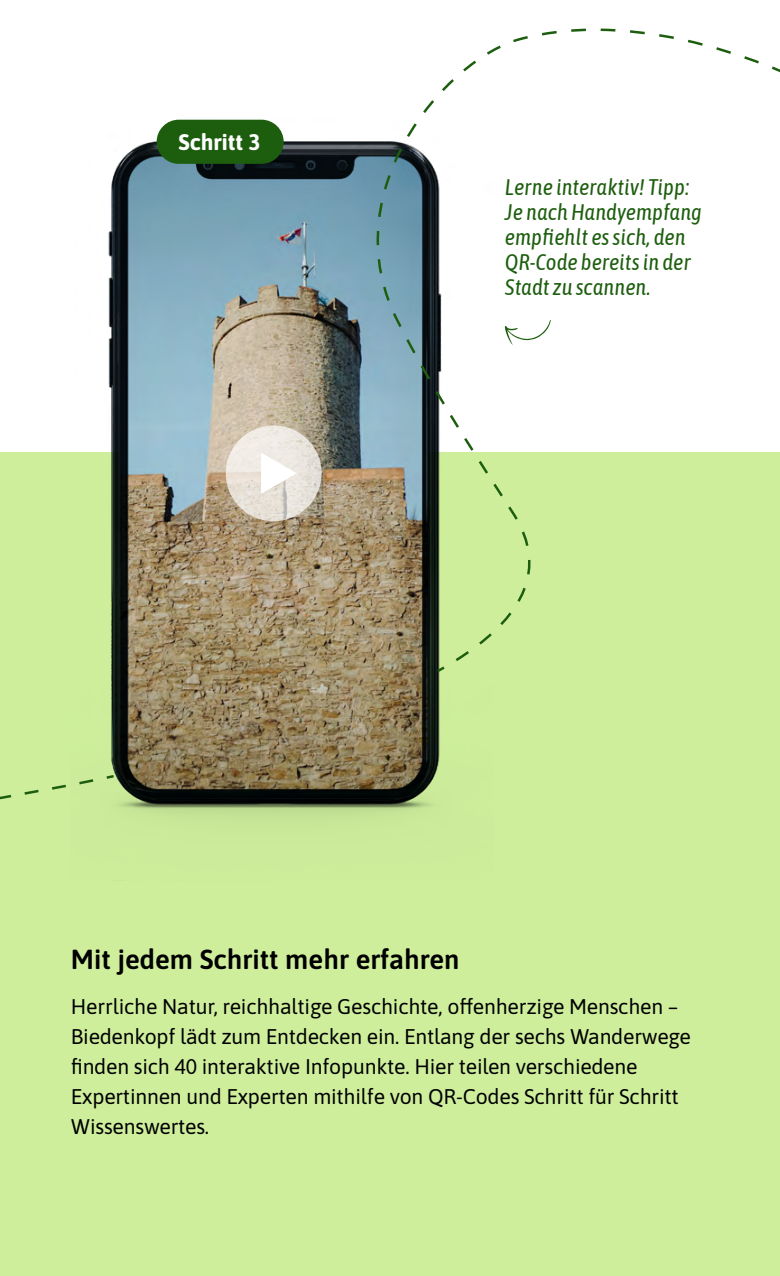
<style>
.page{position:relative;width:780px;height:1276px;background:#fff}
.page>*{position:absolute;margin:0;border:0;box-sizing:border-box;transform-origin:0 0}
.t1{font:600 27.5px "Asap";color:#000}
.t2{font:italic 22.5px/25px "Asap Condensed";color:#1d5e0e}
.t3{font:700 22.5px "Asap";color:#fff}
.t4{font:21.25px/30px "Asap";letter-spacing:-.01em;color:#000}
</style>
<div class="page">
<div style="left:0;top:453px;width:780px;height:823px;background:#ceee9c"></div>
<img style="left:132px;top:119px;width:308px;height:700px">
<svg style="left:226px;top:425px;width:95px;height:96px;background:#e9e3dc"></svg>
<svg style="left:261px;top:452px;width:36px;height:42px;background:#f4f1ee"></svg>
<svg style="left:0;top:150px;width:192px;height:669px"></svg>
<svg style="left:0;top:561px;width:116px;height:258px"></svg>
<svg style="left:375px;top:193px;width:7px;height:111px"></svg>
<svg style="left:541px;top:28px;width:104px;height:6px"></svg>
<svg style="left:382px;top:34px;width:398px;height:640px"></svg>
<svg style="left:505px;top:320px;width:46px;height:25px"></svg>
<div style="left:157px;top:120px;width:127px;height:44px;background:#1d5e0e;border-radius:22px"></div>
<p class="t3" style="left:179px;top:126px;width:83px">Schritt 3</p>
<p class="t2" style="left:505px;top:173px;width:198px">Lerne interaktiv! Tipp:<br>Je nach Handyempfang empfiehlt es sich, den<br>QR-Code bereits in der<br>Stadt zu scannen.</p>
<p class="t1" style="left:71px;top:940px;width:390px">Mit jedem Schritt mehr erfahren</p>
<p class="t4" style="left:71px;top:990px;width:621px">Herrliche Natur, reichhaltige Geschichte, offenherzige Menschen – Biedenkopf lädt zum Entdecken ein. Entlang der sechs Wanderwege--- finden sich 40 interaktive Infopunkte. Hier teilen verschiedene Expertinnen und Experten mithilfe von QR-Codes Schritt für Schritt Wissenswertes.</p>
</div>
